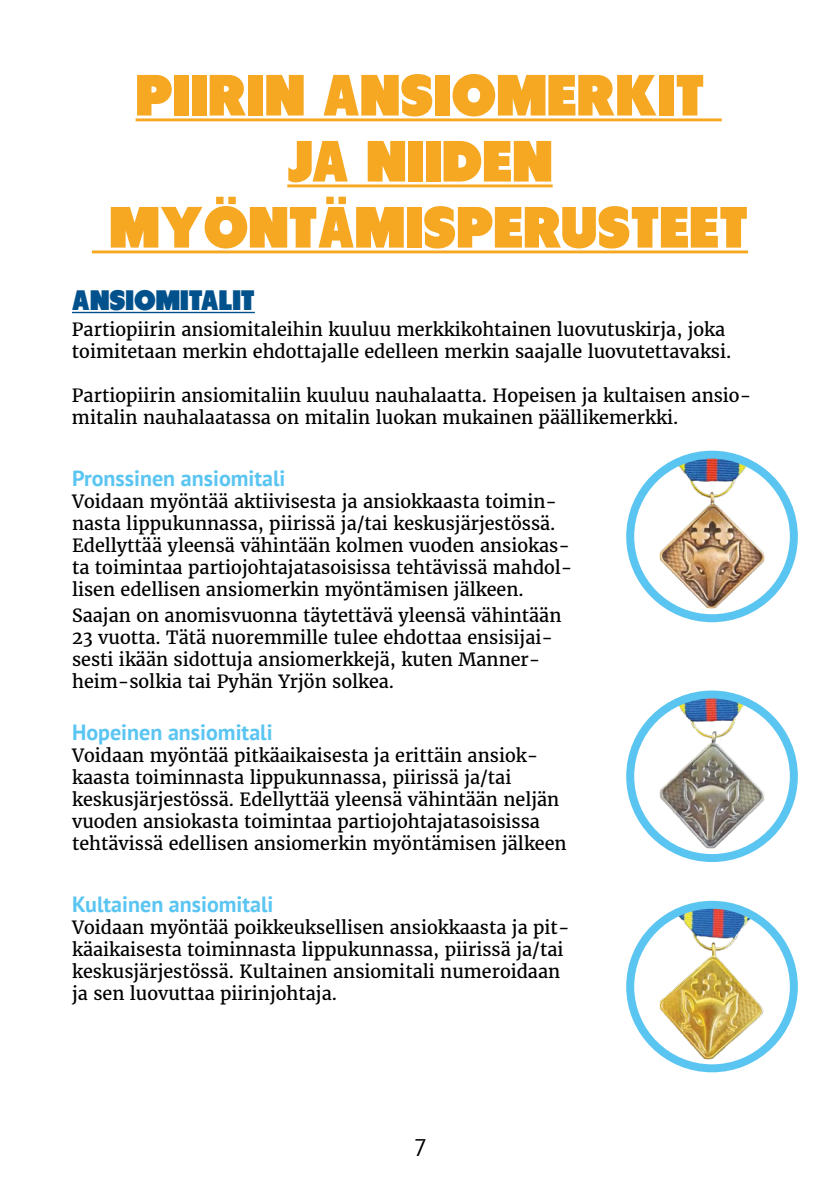
<style>
.page{position:relative;width:840px;height:1191px;background:#fff}
.page>*{position:absolute;margin:0;border:0;box-sizing:border-box;transform-origin:0 0}
.t1{font:58px/66px "Tondu Beta";color:#f7a823;text-align:center}
.t2{font:28px "Tondu Beta";color:#00518c}
.t3{font:24px "PT Sans";color:#000}
.t4{font:700 22px "PT Sans";color:#5bc5f2}
.t5{font:18px/22px "Merriweather";color:#000}
</style>
<div class="page">
<hr style="left:135px;top:118px;width:586px;height:3px;background:#f7a823">
<hr style="left:287px;top:184px;width:265px;height:3px;background:#f7a823">
<hr style="left:92px;top:250px;width:655px;height:3px;background:#f7a823">
<img style="left:659px;top:455px;width:105px;height:153px">
<div style="left:626px;top:451px;width:171px;height:171px;border:8px solid #5bc5f2;border-radius:50%"></div>
<img style="left:659px;top:696px;width:105px;height:152px">
<div style="left:626px;top:690px;width:171px;height:172px;border:8px solid #5bc5f2;border-radius:50%"></div>
<img style="left:659px;top:909px;width:105px;height:150px">
<div style="left:626px;top:900px;width:171px;height:172px;border:8px solid #5bc5f2;border-radius:50%"></div>
<hr style="left:72px;top:312px;width:183px;height:1px;background:#00518c">
<h1 class="t1" style="left:109px;top:61px;width:639px">PIIRIN ANSIOMERKIT<br>JA NIIDEN<br>MYÖNTÄMISPERUSTEET</h1>
<h2 class="t2" style="left:72px;top:284px;width:184px">ANSIOMITALIT</h2>
<p class="t5" style="left:72px;top:319px;width:660px">Partiopiirin ansiomitaleihin kuuluu merkkikohtainen luovutuskirja, joka toimitetaan merkin ehdottajalle edelleen merkin saajalle luovutettavaksi.</p>
<p class="t5" style="left:72px;top:385px;width:680px">Partiopiirin ansiomitaliin kuuluu nauhalaatta. Hopeisen ja kultaisen ansio&shy;mitalin nauhalaatassa on mitalin luokan mukainen päällikemerkki.</p>
<p class="t4" style="left:72px;top:463px;width:215px">Pronssinen ansiomitali</p>
<p class="t5" style="left:72px;top:490px;width:501px">Voidaan myöntää aktiivisesta ja ansiokkaasta toimin&shy;nasta lippukunnassa, piirissä ja/tai keskusjärjestössä.<br>Edellyttää yleensä vähintään kolmen vuoden ansiokas&shy;ta toimintaa partiojohtajatasoisissa tehtävissä mahdol&shy;lisen edellisen ansiomerkin myöntämisen jälkeen.</p>
<p class="t5" style="left:72px;top:605px;width:490px">Saajan on anomisvuonna täytettävä yleensä vähintään 23 vuotta. Tätä nuoremmille tulee ehdottaa ensisijai&shy;sesti ikään sidottuja ansiomerkkejä, kuten Manner&shy;heim-solkia tai Pyhän Yrjön solkea.</p>
<p class="t4" style="left:72px;top:718px;width:202px">Hopeinen ansiomitali</p>
<p class="t5" style="left:72px;top:745px;width:495px">Voidaan myöntää pitkäaikaisesta ja erittäin ansiok&shy;kaasta toiminnasta lippukunnassa, piirissä ja/tai keskusjärjestössä. Edellyttää yleensä vähintään neljän vuoden ansiokasta toimintaa partiojohtajatasoisissa tehtävissä edellisen ansiomerkin myöntämisen jälkeen</p>
<p class="t4" style="left:72px;top:890px;width:203px">Kultainen ansiomitali</p>
<p class="t5" style="left:72px;top:917px;width:498px">Voidaan myöntää poikkeuksellisen ansiokkaasta ja pit&shy;käaikaisesta toiminnasta lippukunnassa, piirissä ja/tai keskusjärjestössä. Kultainen ansiomitali numeroidaan ja sen luovuttaa piirinjohtaja.</p>
<h3 class="t3" style="left:414px;top:1132px;width:15px">7</h3>
</div>
